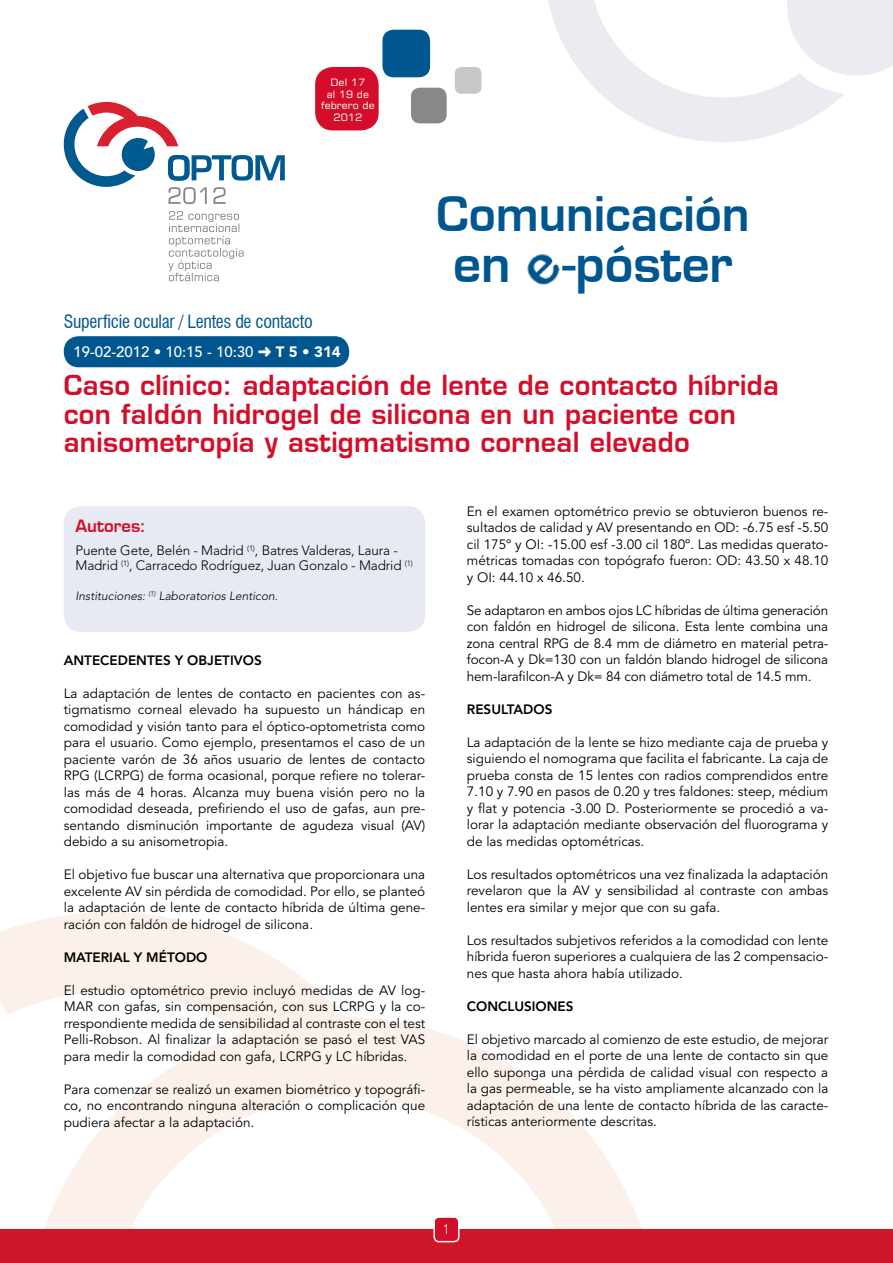
<style>
.page{position:relative;width:893px;height:1263px;background:#fff}
.page>*{position:absolute;margin:0;border:0;box-sizing:border-box;transform-origin:0 0}
.t1{font:49.2px "Square 721 Dm Normal";color:#00568e}
.t2{font:46.5px "Square 721 Dm Normal";color:#00568e}
.t3{font:27px/28.5px "Square 721 Dm Normal";letter-spacing:.01em;color:#d40e2a}
.t4{font:condensed 18px "Swiss 721 BT";letter-spacing:-.015em;color:#00568e}
.t5{font:16.65px "Square 721 Dm Normal";color:#d40e2a}
.t6{font:500 15px "Avenir";color:#fff}
.t7{font:13.5px/16.5px "Avenir";color:#000;text-align:justify}
.t8{font:300 13.5px/15px "Avenir";letter-spacing:-.01em;color:#000}
.t9{font:800 13.5px "Avenir";color:#000}
.t10{font:300 13.5px "Avenir";color:#fff}
.t11{font:italic 300 12px "Avenir";color:#000}
.t12{font:10.2px/11.7px "Square 721";color:#fff;text-align:center;scale:1.05 1}
.s1{font-weight:900}
</style>
<div class="page">
<svg style="left:548px;top:0;width:345px;height:142px"></svg>
<svg style="left:0;top:912px;width:642px;height:317px"></svg>
<div style="left:0;top:1229px;width:893px;height:34px;background:#ce1628"></div>
<svg style="left:64px;top:102px;width:221px;height:102px"></svg>
<svg style="left:168px;top:211px;width:76px;height:70px"></svg>
<div style="left:64px;top:506px;width:361px;height:126px;background:#e7eaf2;border-radius:17px"></div>
<div style="left:64px;top:336px;width:285px;height:31px;background:#00568e;border-radius:15px"></div>
<div style="left:315px;top:67px;width:64px;height:63px;background:#d40e2a;border-radius:18px"></div>
<div style="left:382px;top:30px;width:48px;height:47px;background:#00568e;border-radius:11px"></div>
<div style="left:411px;top:88px;width:36px;height:35px;background:#87888a;border-radius:9px"></div>
<div style="left:455px;top:67px;width:26px;height:27px;background:#c6c7c8;border-radius:7px"></div>
<div style="left:434px;top:1217px;width:25px;height:24px;background:#d40e2a;border-radius:5px"></div>
<div style="left:433px;top:1216px;width:26px;height:26px;border:1px solid #fff;border-radius:5px"></div>
<img style="left:527px;top:254px;width:33px;height:31px">
<p class="t12" style="left:321px;top:76px;width:53px">Del 17<br>al 19 de febrero de<br>2012</p>
<h3 class="t4" style="left:64px;top:311px;width:250px">Superficie ocular / Lentes de contacto</h3>
<p class="t6" style="left:73px;top:343px;width:269px">19-02-2012 • 10:15 - 10:30 ➜ <span class="s1">T 5 • 314</span></p>
<h2 class="t2" style="left:436px;top:185px;width:315px">Comunicación</h2>
<h1 class="t1" style="left:453px;top:233px;width:281px">en -póster</h1>
<h3 class="t3" style="left:64px;top:370px;width:717px">Caso clínico: adaptación de lente de contacto híbrida con faldón hidrogel de silicona en un paciente con anisometropía y astigmatismo corneal elevado</h3>
<p class="t5" style="left:75px;top:515px;width:72px">Autores:</p>
<p class="t8" style="left:75px;top:543px;width:339px">Puente Gete, Belén - Madrid <sup>(1)</sup>, Batres Valderas, Laura -<br>Madrid <sup>(1)</sup>, Carracedo Rodríguez, Juan Gonzalo - Madrid <sup>(1)</sup></p>
<p class="t11" style="left:75px;top:589px;width:204px">Instituciones: <sup>(1)</sup> Laboratorios Lenticon.</p>
<p class="t9" style="left:64px;top:652px;width:199px">ANTECEDENTES Y OBJETIVOS</p>
<p class="t7" style="left:64px;top:685px;width:363px">La adaptación de lentes de contacto en pacientes con as&shy;tigmatismo corneal elevado ha supuesto un hándicap en comodidad y visión tanto para el óptico-optometrista como para el usuario. Como ejemplo, presentamos el caso de un paciente varón de 36 años usuario de lentes de contacto RPG (LCRPG) de forma ocasional, porque refiere no tolerar&shy;las más de 4 horas. Alcanza muy buena visión pero no la comodidad deseada, prefiriendo el uso de gafas, aun pre&shy;sentando disminución importante de agudeza visual (AV) debido a su anisometropia.</p>
<p class="t7" style="left:64px;top:866px;width:363px">El objetivo fue buscar una alternativa que proporcionara una excelente AV sin pérdida de comodidad. Por ello, se planteó la adaptación de lente de contacto híbrida de última gene&shy;ración con faldón de hidrogel de silicona.</p>
<p class="t9" style="left:64px;top:949px;width:145px">MATERIAL Y MÉTODO</p>
<p class="t7" style="left:64px;top:982px;width:363px">El estudio optométrico previo incluyó medidas de AV log-MAR con gafas, sin compensación, con sus LCRPG y la co&shy;rrespondiente medida de sensibilidad al contraste con el test Pelli-Robson. Al finalizar la adaptación se pasó el test VAS para medir la comodidad con gafa, LCRPG y LC híbridas.</p>
<p class="t7" style="left:64px;top:1081px;width:363px">Para comenzar se realizó un examen biométrico y topográfi&shy;co, no encontrando ninguna alteración o complicación que pudiera afectar a la adaptación.</p>
<p class="t7" style="left:467px;top:503px;width:363px">En el examen optométrico previo se obtuvieron buenos re&shy;sultados de calidad y AV presentando en OD: -6.75 esf -5.50 cil 175º y OI: -15.00 esf -3.00 cil 180º. Las medidas querato&shy;métricas tomadas con topógrafo fueron: OD: 43.50 x 48.10 y OI: 44.10 x 46.50.</p>
<p class="t7" style="left:467px;top:602px;width:363px">Se adaptaron en ambos ojos LC híbridas de última generación con faldón en hidrogel de silicona. Esta lente combina una zona central RPG de 8.4 mm de diámetro en material petra&shy;focon-A y Dk=130 con un faldón blando hidrogel de silicona hem-larafilcon-A y Dk= 84 con diámetro total de 14.5 mm.</p>
<p class="t9" style="left:467px;top:701px;width:87px">RESULTADOS</p>
<p class="t7" style="left:467px;top:734px;width:363px">La adaptación de la lente se hizo mediante caja de prueba y siguiendo el nomograma que facilita el fabricante. La caja de prueba consta de 15 lentes con radios comprendidos entre 7.10 y 7.90 en pasos de 0.20 y tres faldones: steep, médium y flat y potencia -3.00 D. Posteriormente se procedió a va&shy;lorar la adaptación mediante observación del fluorograma y de las medidas optométricas.</p>
<p class="t7" style="left:467px;top:866px;width:363px">Los resultados optométricos una vez finalizada la adaptación revelaron que la AV y sensibilidad al contraste con ambas lentes era similar y mejor que con su gafa.</p>
<p class="t7" style="left:467px;top:932px;width:363px">Los resultados subjetivos referidos a la comodidad con lente híbrida fueron superiores a cualquiera de las 2 compensacio&shy;nes que hasta ahora había utilizado.</p>
<p class="t9" style="left:467px;top:998px;width:108px">CONCLUSIONES</p>
<p class="t7" style="left:467px;top:1031px;width:363px">El objetivo marcado al comienzo de este estudio, de mejorar la comodidad en el porte de una lente de contacto sin que ello suponga una pérdida de calidad visual con respecto a la gas permeable, se ha visto ampliamente alcanzado con la adaptación de una lente de contacto híbrida de las caracte&shy;rísticas anteriormente descritas.</p>
<p class="t10" style="left:443px;top:1222px;width:9px">1</p>
</div>
